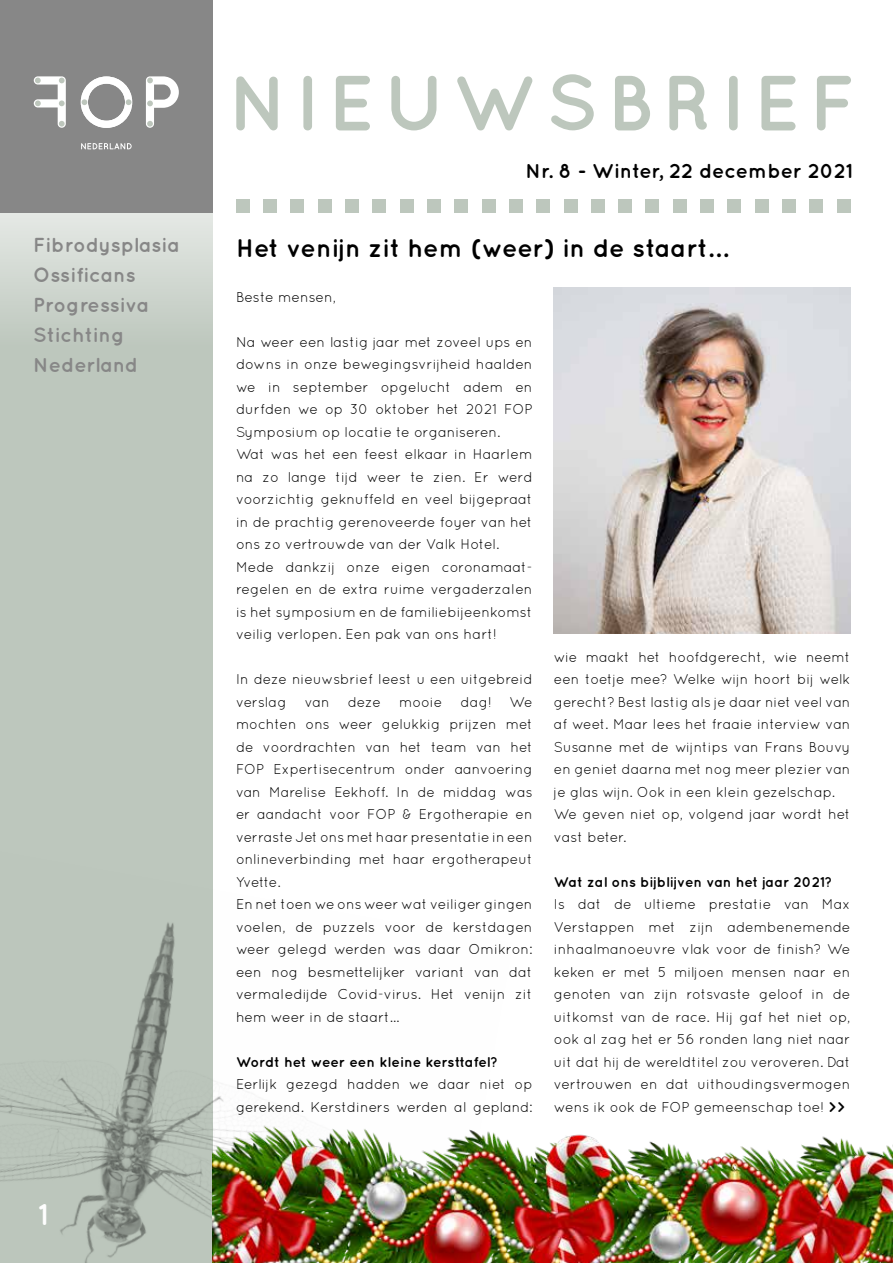
<style>
.page{position:relative;width:893px;height:1263px;background:#fff}
.page>*{position:absolute;margin:0;border:0;box-sizing:border-box;transform-origin:0 0}
.t1{font:700 78px "Quicksand";letter-spacing:.12em;color:#bdc7bd}
.t2{font:700 30px "Quicksand";color:#fff}
.t3{font:700 25.5px "Quicksand";color:#000}
.t4{font:700 20.25px/30px "Quicksand";letter-spacing:.005em;color:#878787}
.t5{font:700 20.25px "Quicksand";color:#000}
.t6{font:14.25px/22.5px "Quicksand";color:#000}
.t7{font:700 14.25px "Quicksand";color:#000}
.s1{font-weight:700}
</style>
<div class="page">
<div style="left:0;top:130px;width:213px;height:1133px;background:#bdc7bd"></div>
<div style="left:236px;top:199px;width:14px;height:14px;background:#bdc7bd"></div>
<div style="left:263px;top:199px;width:14px;height:14px;background:#bdc7bd"></div>
<div style="left:291px;top:199px;width:13px;height:14px;background:#bdc7bd"></div>
<div style="left:318px;top:199px;width:14px;height:14px;background:#bdc7bd"></div>
<div style="left:345px;top:199px;width:14px;height:14px;background:#bdc7bd"></div>
<div style="left:373px;top:199px;width:13px;height:14px;background:#bdc7bd"></div>
<div style="left:400px;top:199px;width:13px;height:14px;background:#bdc7bd"></div>
<div style="left:427px;top:199px;width:14px;height:14px;background:#bdc7bd"></div>
<div style="left:454px;top:199px;width:14px;height:14px;background:#bdc7bd"></div>
<div style="left:482px;top:199px;width:13px;height:14px;background:#bdc7bd"></div>
<div style="left:509px;top:199px;width:14px;height:14px;background:#bdc7bd"></div>
<div style="left:536px;top:199px;width:14px;height:14px;background:#bdc7bd"></div>
<div style="left:564px;top:199px;width:13px;height:14px;background:#bdc7bd"></div>
<div style="left:591px;top:199px;width:14px;height:14px;background:#bdc7bd"></div>
<div style="left:618px;top:199px;width:14px;height:14px;background:#bdc7bd"></div>
<div style="left:646px;top:199px;width:13px;height:14px;background:#bdc7bd"></div>
<div style="left:673px;top:199px;width:14px;height:14px;background:#bdc7bd"></div>
<div style="left:700px;top:199px;width:14px;height:14px;background:#bdc7bd"></div>
<div style="left:728px;top:199px;width:13px;height:14px;background:#bdc7bd"></div>
<div style="left:755px;top:199px;width:13px;height:14px;background:#bdc7bd"></div>
<div style="left:782px;top:199px;width:14px;height:14px;background:#bdc7bd"></div>
<div style="left:809px;top:199px;width:14px;height:14px;background:#bdc7bd"></div>
<div style="left:837px;top:199px;width:13px;height:14px;background:#bdc7bd"></div>
<div style="left:0;top:0;width:212px;height:213px;background:#878787"></div>
<svg style="left:146px;top:76px;width:33px;height:52px"></svg>
<svg style="left:34px;top:76px;width:32px;height:52px"></svg>
<svg style="left:81px;top:76px;width:51px;height:52px"></svg>
<svg style="left:81px;top:143px;width:51px;height:6px"></svg>
<img style="left:554px;top:288px;width:296px;height:345px">
<img style="left:513px;top:1134px;width:380px;height:129px">
<img style="left:0;top:922px;width:513px;height:341px">
<h3 class="t4" style="left:33px;top:229px;width:148px">Fibrodysplasia<br>Ossificans<br>Progressiva<br>Stichting<br>Nederland</h3>
<h2 class="t2" style="left:38px;top:1196px;width:12px">1</h2>
<h1 class="t1" style="left:228px;top:56px;width:629px">NIEUWSBRIEF</h1>
<h3 class="t5" style="left:526px;top:159px;width:328px">Nr. 8 - Winter, 22 december 2021</h3>
<h3 class="t3" style="left:236px;top:232px;width:491px">Het venijn zit hem (weer) in de staart…</h3>
<p class="t6" style="left:236px;top:285px;width:102px">Beste mensen,</p>
<p class="t6" style="left:236px;top:330px;width:298px">Na weer een lastig jaar met zoveel ups en downs in onze bewegingsvrijheid haalden we in september opgelucht adem en durfden we op 30 oktober het 2021 FOP Symposium op locatie te organiseren.<br>Wat was het een feest elkaar in Haarlem na zo lange tijd weer te zien. Er werd voorzichtig geknuffeld en veel bijgepraat in de prachtig gerenoveerde foyer van het ons zo vertrouwde van der Valk Hotel.<br>Mede dankzij onze eigen coronamaat&shy;regelen en de extra ruime vergaderzalen is het symposium en de familiebijeenkomst veilig verlopen. Een pak van ons hart!</p>
<p class="t6" style="left:236px;top:668px;width:298px">In deze nieuwsbrief leest u een uitgebreid verslag</p>
<p class="t6" style="left:236px;top:690px;width:298px;text-indent:274px">We mochten ons weer gelukkig prijzen met de voordrachten van het team van het FOP Expertisecentrum onder aanvoering van Marelise Eekhoff. In de middag was er aandacht voor FOP &amp; Ergotherapie en verraste Jet ons met haar presentatie in een onlineverbinding met haar ergotherapeut Yvette.<br>En net toen we ons weer wat veiliger gingen voelen, de puzzels voor de kerstdagen weer gelegd werden was daar Omikron: een nog besmettelijker variant van dat vermaledijde Covid-virus. Het venijn zit hem weer in de staart…</p>
<p class="t7" style="left:236px;top:1053px;width:263px">Wordt het weer een kleine kersttafel?</p>
<p class="t6" style="left:236px;top:1073px;width:298px">Eerlijk gezegd hadden we daar niet op gerekend. Kerstdiners werden al gepland:</p>
<p class="t6" style="left:305px;top:690px;width:26px">van</p>
<p class="t6" style="left:348px;top:690px;width:35px">deze</p>
<p class="t6" style="left:399px;top:690px;width:45px">mooie</p>
<p class="t6" style="left:460px;top:690px;width:33px">dag!</p>
<p class="t6" style="left:554px;top:645px;width:298px">wie maakt het hoofdgerecht, wie neemt een toetje mee? Welke wijn hoort bij welk gerecht? Best lastig als je daar niet veel van af weet. Maar lees het fraaie interview van Susanne met de wijntips van Frans Bouvy en geniet daarna met nog meer plezier van je glas wijn. Ook in een klein gezelschap.<br>We geven niet op, volgend jaar wordt het vast beter.</p>
<p class="t7" style="left:554px;top:873px;width:280px">Wat zal ons bijblijven van het jaar 2021?</p>
<p class="t6" style="left:554px;top:893px;width:298px;text-align:justify">Is dat de ultieme prestatie van Max Verstappen met zijn adembenemende inhaalmanoeuvre vlak voor de finish? We keken er met 5 miljoen mensen naar en genoten van zijn rotsvaste geloof in de uitkomst van de race. Hij gaf het niet op, ook al zag het er 56 ronden lang niet naar uit dat hij de wereldtitel zou veroveren. Dat vertrouwen en dat uithoudingsvermogen wens ik ook de FOP gemeenschap toe! <span class="s1">&gt;&gt;</span></p>
</div>
